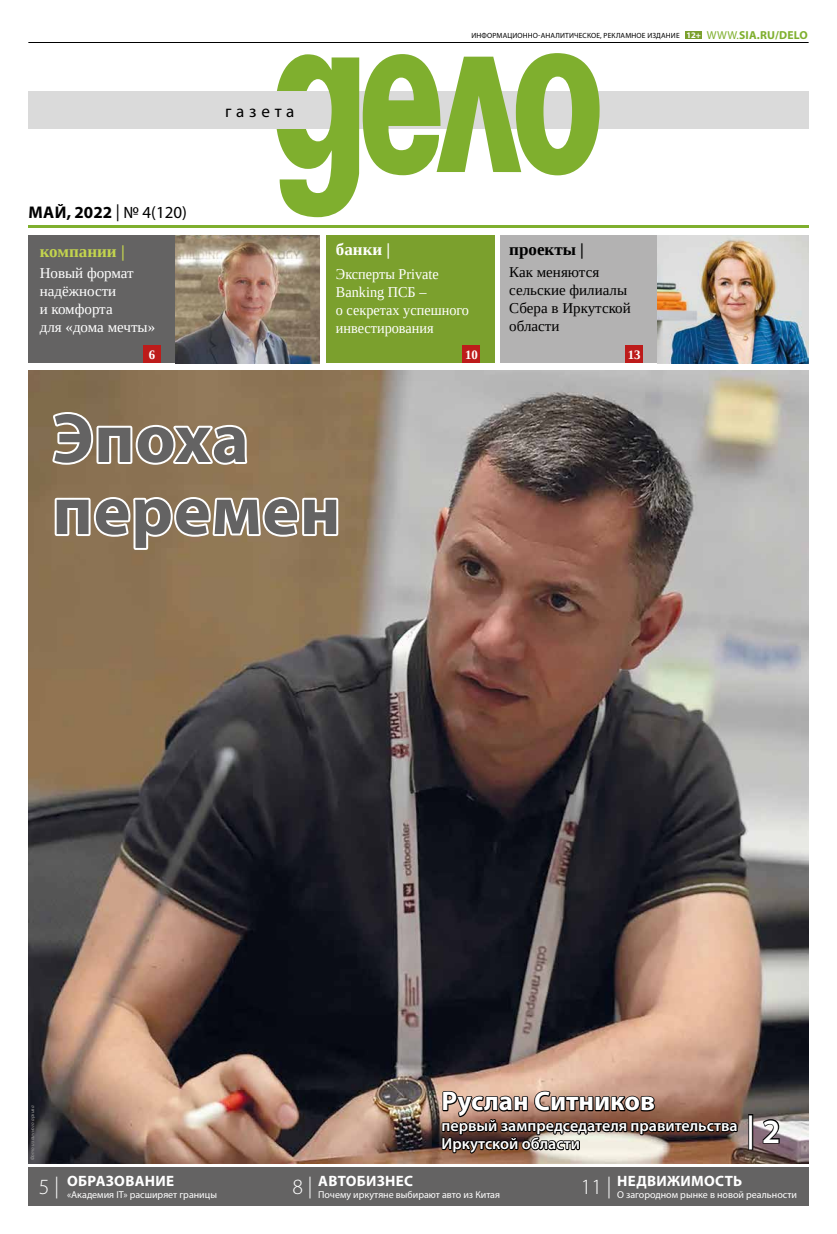
<style>
.page{position:relative;width:837px;height:1234px;background:#fff}
.page>*{position:absolute;margin:0;border:0;box-sizing:border-box;transform-origin:0 0}
.t1{font:700 70px/72px "Myriad Pro";letter-spacing:.01em;color:#646363}
.t2{font:600 34px "Myriad Pro";color:#fff}
.t3{font:700 27px "Myriad Pro";color:#fff}
.t4{font:300 21.8px "Myriad Pro";color:#fff}
.t5{font:17.1px "Myriad Pro";letter-spacing:.275em;color:#000}
.t6{font:700 17px "Liberation Serif";color:#fff}
.t7{font:700 17px "Liberation Serif";color:#c3d44e}
.t8{font:700 17px "Liberation Serif";color:#000}
.t9{font:700 16.9px "Myriad Pro";color:#000}
.t10{font:600 16px/18px "Myriad Pro";color:#fff}
.t11{font:15px/18px "Liberation Serif";color:#fff;scale:.95 1}
.t12{font:15px/18px "Liberation Serif";color:#000}
.t13{font:15px/18px "Liberation Serif";color:#fff}
.t14{font:700 15px "Myriad Pro";letter-spacing:.02em;color:#fff}
.t15{font:700 12.8px "Liberation Serif";color:#fff}
.t16{font:10px "Myriad Pro";color:#fff}
.t17{font:7.5px "Myriad Pro";letter-spacing:.02em;color:#000}
.t18{font:italic 5px "Myriad Pro";letter-spacing:.02em;color:#9d9d9c}
.s1{font-weight:700;font-size:8.5px;color:#fff}
.s2{font-size:11.6px;color:#7faf2e}
.s3{font-weight:700;font-size:11.6px;color:#7faf2e}
.s4{font-weight:400}
</style>
<div class="page">
<img style="left:28px;top:370px;width:780px;height:792px">
<svg style="left:50px;top:410px;width:200px;height:56px"></svg>
<svg style="left:53px;top:495px;width:287px;height:57px"></svg>
<hr style="left:28px;top:225px;width:780px;height:3px;background:#7faf2e">
<div style="left:131px;top:91px;width:677px;height:38px;background:#dadada"></div>
<svg style="left:276px;top:53px;width:323px;height:164px"></svg>
<div style="left:28px;top:91px;width:293px;height:38px;background:#dadada"></div>
<hr style="left:28px;top:42px;width:780px;height:1px;background:#000">
<div style="left:28px;top:1166px;width:780px;height:39px;background:#646363"></div>
<div style="left:685px;top:31px;width:17px;height:8px;background:#7ba02d"></div>
<div style="left:748px;top:1113px;width:5px;height:36px;border:2px solid #000"></div>
<svg style="left:760px;top:1117px;width:20px;height:27px"></svg>
<svg style="left:440px;top:1032px;width:299px;height:135px;background:#977a6b"></svg>
<div style="left:28px;top:235px;width:159px;height:128px;background:#646363"></div>
<img style="left:175px;top:235px;width:144px;height:128px">
<div style="left:143px;top:346px;width:17px;height:17px;background:#bd1b1a"></div>
<div style="left:326px;top:235px;width:168px;height:128px;background:#7ba02d"></div>
<div style="left:462px;top:346px;width:18px;height:17px;background:#bd1b1a"></div>
<div style="left:499px;top:236px;width:309px;height:127px;background:#b3b2b2"></div>
<img style="left:657px;top:235px;width:151px;height:128px">
<div style="left:625px;top:346px;width:17px;height:17px;background:#bd1b1a"></div>
<p class="t17" style="left:471px;top:31px;width:337px">ИНФОРМАЦИОННО-АНАЛИТИЧЕСКОЕ, РЕКЛАМНОЕ ИЗДАНИЕ <span class="s1">12+</span> <span class="s2">WWW.</span><span class="s3">SIA.RU/DELO</span></p>
<h3 class="t5" style="left:225px;top:100px;width:71px">газета</h3>
<h3 class="t9" style="left:29px;top:201px;width:160px">МАЙ, 2022 <span class="s4">| № 4(120)</span></h3>
<h3 class="t7" style="left:40px;top:240px;width:86px">компании |</h3>
<h3 class="t6" style="left:336px;top:238px;width:56px">банки |</h3>
<h3 class="t6" style="left:336px;top:239px;width:106px">стиль жизни |</h3>
<h3 class="t8" style="left:509px;top:238px;width:76px">проекты |</h3>
<h3 class="t13" style="left:40px;top:264px;width:117px">Новый формат надёжности<br>и комфорта<br>для «дома мечты»</h3>
<h3 class="t11" style="left:336px;top:265px;width:142px">Эксперты Private<br>Banking ПСБ –<br>о секретах успешного инвестирования</h3>
<h3 class="t12" style="left:509px;top:263px;width:123px">Как меняются сельские филиалы<br>Сбера в Иркутской области</h3>
<p class="t15" style="left:149px;top:345px;width:8px">6</p>
<p class="t15" style="left:465px;top:346px;width:14px">10</p>
<p class="t15" style="left:627px;top:346px;width:14px">13</p>
<h1 class="t1" style="left:52px;top:400px;width:289px">Эпоха перемен</h1>
<p class="t18" style="left:29px;top:1159px;width:56px;rotate:-90deg">Фото из личного архива</p>
<h3 class="t3" style="left:441px;top:1083px;width:215px">Руслан Ситников</h3>
<h3 class="t10" style="left:441px;top:1116px;width:297px">первый зампредседателя правительства<br>Иркутской области</h3>
<h2 class="t2" style="left:746px;top:1108px;width:36px">| 2</h2>
<h3 class="t14" style="left:67px;top:1170px;width:108px">ОБРАЗОВАНИЕ</h3>
<h3 class="t4" style="left:54px;top:1172px;width:6px">|</h3>
<h3 class="t14" style="left:617px;top:1170px;width:126px">НЕДВИЖИМОСТЬ</h3>
<h3 class="t14" style="left:318px;top:1170px;width:96px">АВТОБИЗНЕС</h3>
<h3 class="t4" style="left:308px;top:1172px;width:6px">|</h3>
<h3 class="t4" style="left:606px;top:1172px;width:6px">|</h3>
<p class="t16" style="left:292px;top:1188px;width:209px"><sup>8</sup> Почему иркутяне выбирают авто из Китая</p>
<p class="t16" style="left:39px;top:1188px;width:179px"><sup>5</sup> «Академия IT» расширяет границы</p>
<p class="t16" style="left:580px;top:1188px;width:218px"><sup>11</sup> О загородном рынке в новой реальности</p>
</div>
